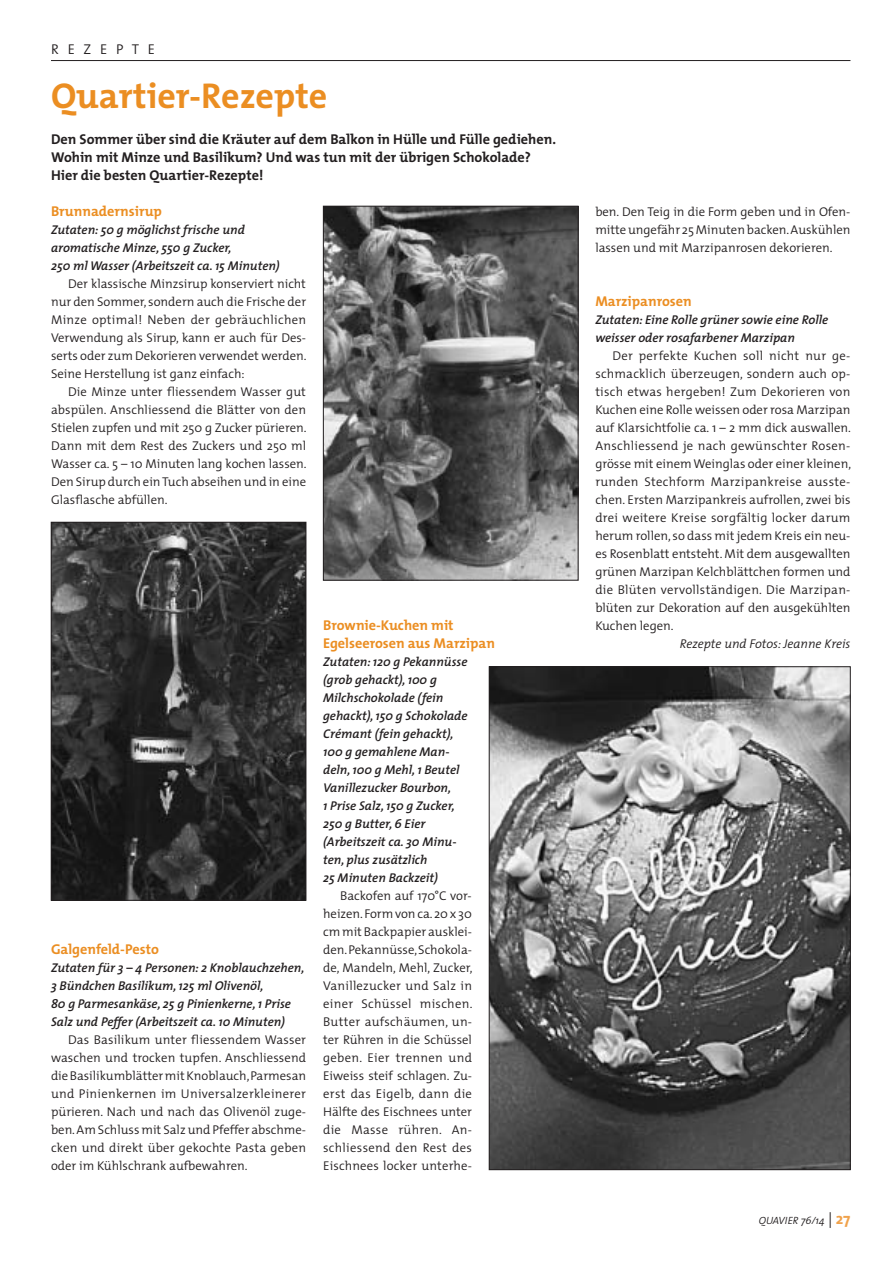
<style>
.page{position:relative;width:893px;height:1263px;background:#fff}
.page>*{position:absolute;margin:0;border:0;box-sizing:border-box;transform-origin:0 0}
.t1{font:700 36px "The Mix";color:#eb8e22}
.t2{font:700 14.25px/18px "The Mix";color:#231f20}
.t3{font:700 14.25px/18px "The Mix";color:#eb8e22}
.t4{font:300 14.25px "The Mix";letter-spacing:.61em;color:#231f20}
.t5{font:300 12.75px/18px "The Mix";color:#231f20;text-align:justify}
.t6{font:italic 600 12.75px/18px "The Mix";color:#231f20}
.t7{font:italic 300 12.75px "The Mix";color:#231f20}
.t8{font:italic 300 10.5px "The Mix";color:#231f20}
.s1{font-size:15.75px}
.s2{font-weight:700;font-style:normal;font-size:15.75px;color:#f0a24c}
</style>
<div class="page">
<hr style="left:51px;top:60px;width:799px;height:1px;background:#231f20">
<img style="left:53px;top:524px;width:251px;height:374px">
<div style="left:51px;top:522px;width:255px;height:378px;border:1px solid #231f20"></div>
<img style="left:325px;top:208px;width:251px;height:370px">
<div style="left:323px;top:206px;width:255px;height:374px;border:1px solid #231f20"></div>
<img style="left:491px;top:668px;width:357px;height:500px">
<p class="t4" style="left:51px;top:43px;width:106px">REZEPTE</p>
<h1 class="t1" style="left:51px;top:81px;width:278px">Quartier-Rezepte</h1>
<p class="t2" style="left:51px;top:131px;width:506px">Den Sommer über sind die Kräuter auf dem Balkon in Hülle und Fülle gediehen.<br>Wohin mit Minze und Basilikum? Und was tun mit der übrigen Schokolade?<br>Hier die besten Quartier-Rezepte!</p>
<p class="t3" style="left:51px;top:203px;width:113px">Brunnadernsirup</p>
<p class="t6" style="left:51px;top:222px;width:230px">Zutaten: 50 g möglichst frische und aromatische Minze, 550 g Zucker,<br>250 ml Wasser (Arbeitszeit ca. 15 Minuten)</p>
<p class="t5" style="left:51px;top:276px;width:257px;text-indent:17px">Der klassische Minzsirup konserviert nicht nur den Sommer, sondern auch die Frische der Minze optimal! Neben der gebräuchlichen Verwendung als Sirup, kann er auch für Des&shy;serts oder zum Dekorieren verwendet werden.<br>Seine Herstellung ist ganz einfach:</p>
<p class="t5" style="left:51px;top:384px;width:257px;text-indent:17px">Die Minze unter fliessendem Wasser gut abspülen. Anschliessend die Blätter von den Stielen zupfen und mit 250 g Zucker pürieren.<br>Dann mit dem Rest des Zuckers und 250 ml Wasser ca. 5 – 10 Minuten lang kochen lassen.<br>Den Sirup durch ein Tuch abseihen und in eine Glasflasche abfüllen.</p>
<p class="t3" style="left:51px;top:941px;width:109px">Galgenfeld-Pesto</p>
<p class="t6" style="left:51px;top:960px;width:255px">Zutaten für 3 – 4 Personen: 2 Knoblauchzehen, 3 Bündchen Basilikum, 125 ml Olivenöl,<br>80 g Parmesankäse, 25 g Pinienkerne, 1 Prise Salz und Peffer (Arbeitszeit ca. 10 Minuten)</p>
<p class="t5" style="left:51px;top:1032px;width:257px;text-indent:17px">Das Basilikum unter fliessendem Wasser waschen und trocken tupfen. Anschliessend die Basilikumblätter mit Knoblauch, Parmesan und Pinienkernen im Universalzerkleinerer pürieren. Nach und nach das Olivenöl zuge&shy;ben. Am Schluss mit Salz und Pfeffer abschme&shy;cken und direkt über gekochte Pasta geben oder im Kühlschrank aufbewahren.</p>
<p class="t3" style="left:323px;top:617px;width:173px">Brownie-Kuchen mit<br>Egelseerosen aus Marzipan</p>
<p class="t6" style="left:323px;top:654px;width:146px">Zutaten: 120 g Pekannüsse (grob gehackt), 100 g<br>Milchschokolade (fein gehackt), 150 g Schokolade<br>Crémant (fein gehackt),<br>100 g gemahlene Man&shy;deln, 100 g Mehl, 1 Beutel<br>Vanillezucker Bourbon,<br>1 Prise Salz, 150 g Zucker,<br>250 g Butter, 6 Eier (Arbeitszeit ca. 30 Minu&shy;ten, plus zusätzlich<br>25 Minuten Backzeit)</p>
<p class="t5" style="left:323px;top:888px;width:151px;text-indent:17px">Backofen auf 170°C vor&shy;heizen. Form von ca. 20 x 30 cm mit Backpapier ausklei&shy;den. Pekannüsse, Schokola&shy;de, Mandeln, Mehl, Zucker, Vanillezucker und Salz in einer Schüssel mischen.<br>Butter aufschäumen, un&shy;ter Rühren in die Schüssel geben. Eier trennen und Eiweiss steif schlagen. Zu&shy;erst das Eigelb, dann die Hälfte des Eischnees unter die Masse rühren. An&shy;schliessend den Rest des Eischnees locker unterhe-</p>
<p class="t5" style="left:595px;top:204px;width:257px">ben. Den Teig in die Form geben und in Ofen&shy;mitte ungefähr 25 Minuten backen. Auskühlen lassen und mit Marzipanrosen dekorieren.</p>
<p class="t3" style="left:595px;top:293px;width:98px">Marzipanrosen</p>
<p class="t6" style="left:595px;top:312px;width:235px">Zutaten: Eine Rolle grüner sowie eine Rolle weisser oder rosafarbener Marzipan</p>
<p class="t5" style="left:595px;top:348px;width:257px;text-indent:17px">Der perfekte Kuchen soll nicht nur ge&shy;schmacklich überzeugen, sondern auch op&shy;tisch etwas hergeben! Zum Dekorieren von Kuchen eine Rolle weissen oder rosa Marzipan auf Klarsichtfolie ca. 1 – 2 mm dick auswallen.<br>Anschliessend je nach gewünschter Rosen&shy;grösse mit einem Weinglas oder einer kleinen, runden Stechform Marzipankreise ausste&shy;chen. Ersten Marzipankreis aufrollen, zwei bis drei weitere Kreise sorgfältig locker darum herum rollen, so dass mit jedem Kreis ein neu&shy;es Rosenblatt entsteht. Mit dem ausgewallten grünen Marzipan Kelchblättchen formen und die Blüten vervollständigen. Die Marzipan - blüten zur Dekoration auf den ausgekühlten Kuchen legen.</p>
<p class="t7" style="left:680px;top:638px;width:172px">Rezepte und Fotos: Jeanne Kreis</p>
<p class="t8" style="left:759px;top:1216px;width:93px">QUAVIER 76/14 <span class="s1">|</span> <span class="s2">27</span></p>
</div>
